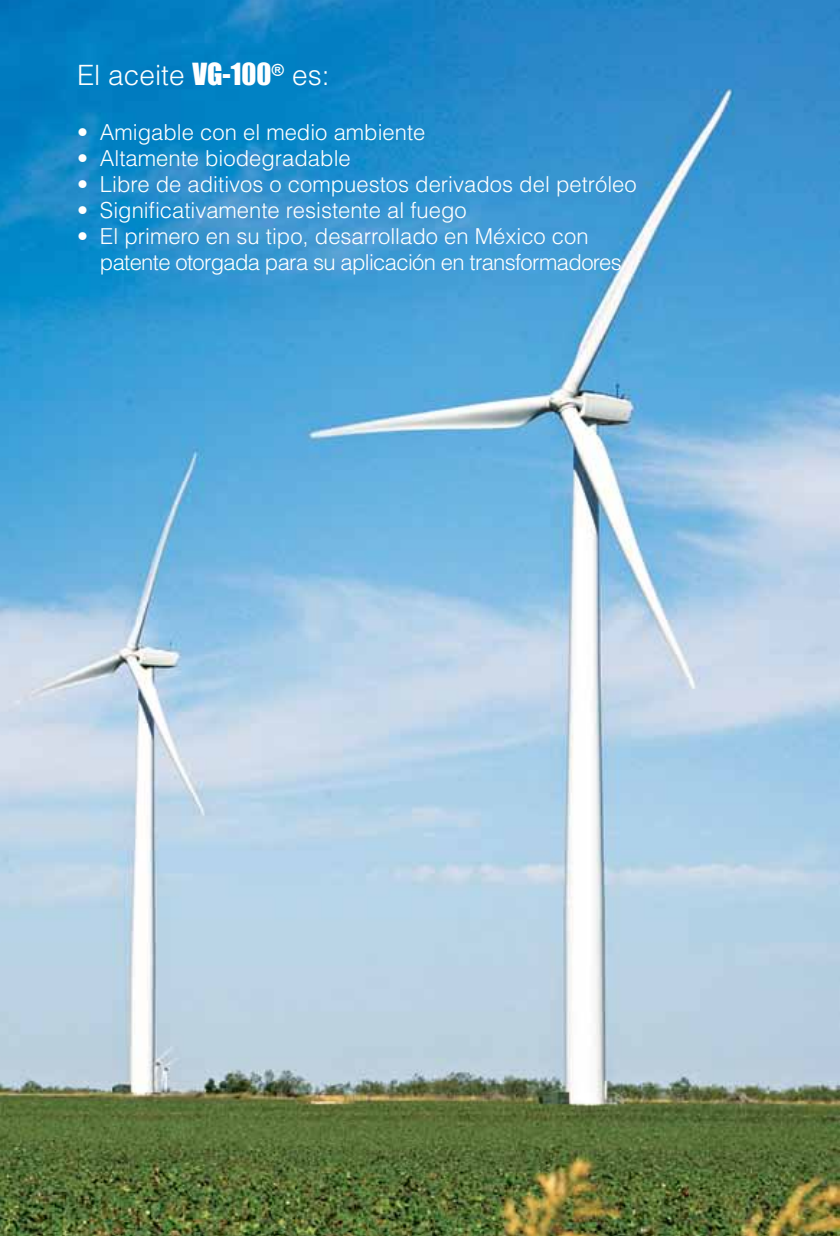
<style>
.page{position:relative;width:840px;height:1236px;background:#fff}
.page>*{position:absolute;margin:0;border:0;box-sizing:border-box;transform-origin:0 0}
.t1{font:300 28px "Helvetica";color:#fff}
.t2{font:300 22px "Helvetica";color:#fff}
.t3{font:300 22px/26px "Helvetica";letter-spacing:-.03em;color:#fff}
.s1{font-family:"Impact";font-weight:400}
</style>
<div class="page">
<img style="left:0;top:0;width:839px;height:1236px">
<svg style="left:839px;top:0;width:1px;height:1236px"></svg>
<svg style="left:832px;top:1180px;width:7px;height:56px"></svg>
<p class="t1" style="left:77px;top:58px;width:254px">El aceite <span class="s1">VG-100</span><sup>®</sup> es:</p>
<p class="t2" style="left:77px;top:119px;width:349px">• Amigable con el medio ambiente</p>
<p class="t2" style="left:77px;top:145px;width:275px">• Altamente biodegradable</p>
<p class="t2" style="left:77px;top:171px;width:560px">• Libre de aditivos o compuestos derivados del petróleo</p>
<p class="t2" style="left:77px;top:197px;width:391px">• Significativamente resistente al fuego</p>
<p class="t3" style="left:100px;top:223px;width:523px;text-indent:-23px">• El primero en su tipo, desarrollado en México con patente otorgada para su aplicación en transformadores</p>
</div>
